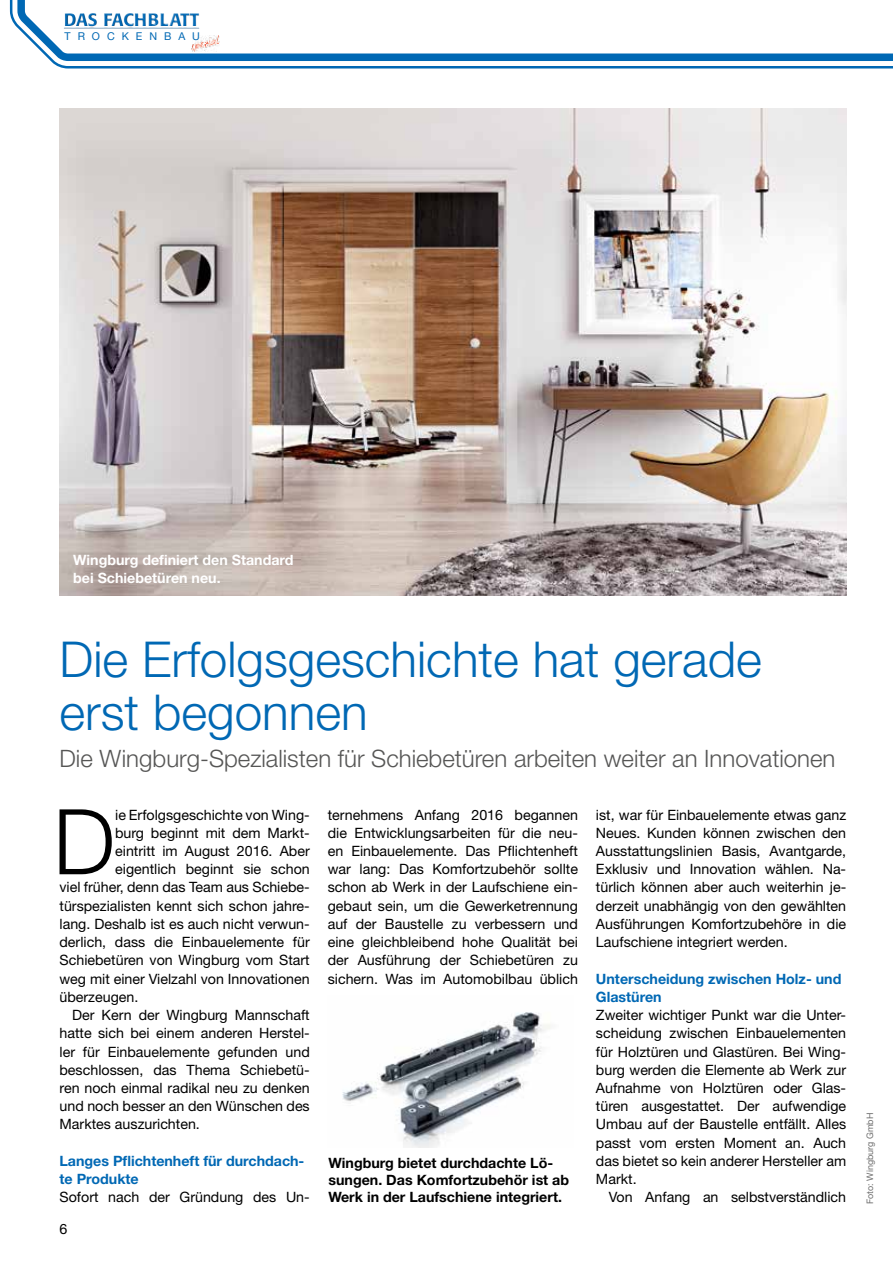
<style>
.page{position:relative;width:893px;height:1263px;background:#fff}
.page>*{position:absolute;margin:0;border:0;box-sizing:border-box;transform-origin:0 0}
.t1{font:300 90.9px "Helvetica Neue";color:#000}
.t2{font:300 49.5px/53.4px "Helvetica Neue";color:#0068b4}
.t3{font:300 24px "Helvetica Neue";color:#565655}
.t4{font:500 18.15px "Formata";letter-spacing:-.01em;color:#0068b4}
.t5{font:14.25px/18.3px "Helvetica Neue";color:#000;text-align:justify}
.t6{font:700 14.25px/17.1px "Helvetica Neue";color:#000}
.t7{font:700 14.25px/18.3px "Helvetica Neue";color:#0068b4}
.t8{font:700 14.25px/17.1px "Helvetica Neue";color:#fff}
.t9{font:10.65px "Helvetica Neue";letter-spacing:.65em;color:#0068b4}
.t10{font:9px "Helvetica Neue";color:#6e6e6e}
</style>
<div class="page">
<svg style="left:9px;top:0;width:884px;height:69px"></svg>
<svg style="left:14px;top:0;width:879px;height:67px"></svg>
<div style="left:63px;top:13px;width:137px;height:16px;background:#000;opacity:.75"></div>
<img style="left:192px;top:35px;width:28px;height:16px">
<img style="left:60px;top:108px;width:786px;height:487px">
<img style="left:342px;top:1012px;width:209px;height:135px">
<p class="t4" style="left:64px;top:9px;width:137px">DAS FACHBLATT</p>
<p class="t9" style="left:65px;top:28px;width:137px">TROCKENBAU</p>
<p class="t8" style="left:73px;top:551px;width:222px">Wingburg definiert den Standard bei Schiebetüren neu.</p>
<h2 class="t2" style="left:60px;top:631px;width:704px">Die Erfolgsgeschichte hat gerade erst begonnen</h2>
<h3 class="t3" style="left:60px;top:744px;width:777px">Die Wingburg-Spezialisten für Schiebetüren arbeiten weiter an Innovationen</h3>
<h1 class="t1" style="left:53px;top:786px;width:64px">D</h1>
<p class="t5" style="left:115px;top:805px;width:196px">ie Erfolgsgeschichte von Wing-</p>
<p class="t5" style="left:328px;top:805px;width:252px">ternehmens Anfang 2016 begannen die Entwicklungsarbeiten für die neu&shy;en Einbauelemente. Das Pflichtenheft war lang: Das Komfortzubehör sollte schon ab Werk in der Laufschiene ein&shy;gebaut sein, um die Gewerketrennung auf der Baustelle zu verbessern und eine gleichbleibend hohe Qualität bei der Ausführung der Schiebetüren zu sichern. Was im Automobilbau üblich</p>
<p class="t5" style="left:596px;top:805px;width:252px">ist, war für Einbauelemente etwas ganz Neues. Kunden können zwischen den Ausstattungslinien Basis, Avantgarde, Exklusiv und Innovation wählen. Na&shy;türlich können aber auch weiterhin je&shy;derzeit unabhängig von den gewählten Ausführungen Komfortzubehöre in die Laufschiene integriert werden.</p>
<p class="t5" style="left:115px;top:823px;width:196px">burg beginnt mit dem Markt-</p>
<p class="t5" style="left:115px;top:842px;width:196px">eintritt im August 2016. Aber</p>
<p class="t5" style="left:115px;top:860px;width:196px">eigentlich beginnt sie schon</p>
<p class="t5" style="left:60px;top:878px;width:252px">viel früher, denn das Team aus Schiebe-</p>
<p class="t5" style="left:60px;top:896px;width:252px">türspezialisten kennt sich schon jahre-</p>
<p class="t5" style="left:60px;top:914px;width:252px">lang. Deshalb ist es auch nicht verwun-</p>
<p class="t5" style="left:60px;top:933px;width:252px">derlich, dass die Einbauelemente für</p>
<p class="t5" style="left:60px;top:951px;width:252px">Schiebetüren von Wingburg vom Start</p>
<p class="t5" style="left:60px;top:969px;width:252px">weg mit einer Vielzahl von Innovationen</p>
<p class="t5" style="left:60px;top:987px;width:80px">überzeugen.</p>
<p class="t5" style="left:72px;top:1006px;width:239px">Der Kern der Wingburg Mannschaft</p>
<p class="t5" style="left:60px;top:1024px;width:252px">hatte sich bei einem anderen Herstel-</p>
<p class="t5" style="left:60px;top:1042px;width:252px">ler für Einbauelemente gefunden und</p>
<p class="t5" style="left:60px;top:1060px;width:252px">beschlossen, das Thema Schiebetü-</p>
<p class="t5" style="left:60px;top:1078px;width:252px">ren noch einmal radikal neu zu denken</p>
<p class="t5" style="left:60px;top:1097px;width:252px">und noch besser an den Wünschen des</p>
<p class="t5" style="left:60px;top:1115px;width:142px">Marktes auszurichten.</p>
<p class="t7" style="left:60px;top:1151px;width:246px">Langes Pflichtenheft für durchdach&shy;te Produkte</p>
<p class="t5" style="left:60px;top:1188px;width:252px">Sofort nach der Gründung des Un-</p>
<p class="t7" style="left:596px;top:969px;width:247px">Unterscheidung zwischen Holz- und<br>Glastüren</p>
<p class="t5" style="left:596px;top:1006px;width:252px">Zweiter wichtiger Punkt war die Unter&shy;scheidung zwischen Einbauelementen für Holztüren und Glastüren. Bei Wing&shy;burg werden die Elemente ab Werk zur Aufnahme von Holztüren oder Glas&shy;türen ausgestattet. Der aufwendige Umbau auf der Baustelle entfällt. Alles passt vom ersten Moment an. Auch das bietet so kein anderer Hersteller am Markt.</p>
<p class="t5" style="left:609px;top:1188px;width:239px">Von Anfang an selbstverständlich</p>
<p class="t6" style="left:328px;top:1154px;width:242px">Wingburg bietet durchdachte Lö&shy;sungen. Das Komfortzubehör ist ab<br>Werk in der Laufschiene integriert.</p>
<p class="t5" style="left:60px;top:1220px;width:9px">6</p>
<p class="t10" style="left:864px;top:1204px;width:92px;rotate:-90deg">Foto: Wingburg GmbH</p>
</div>
